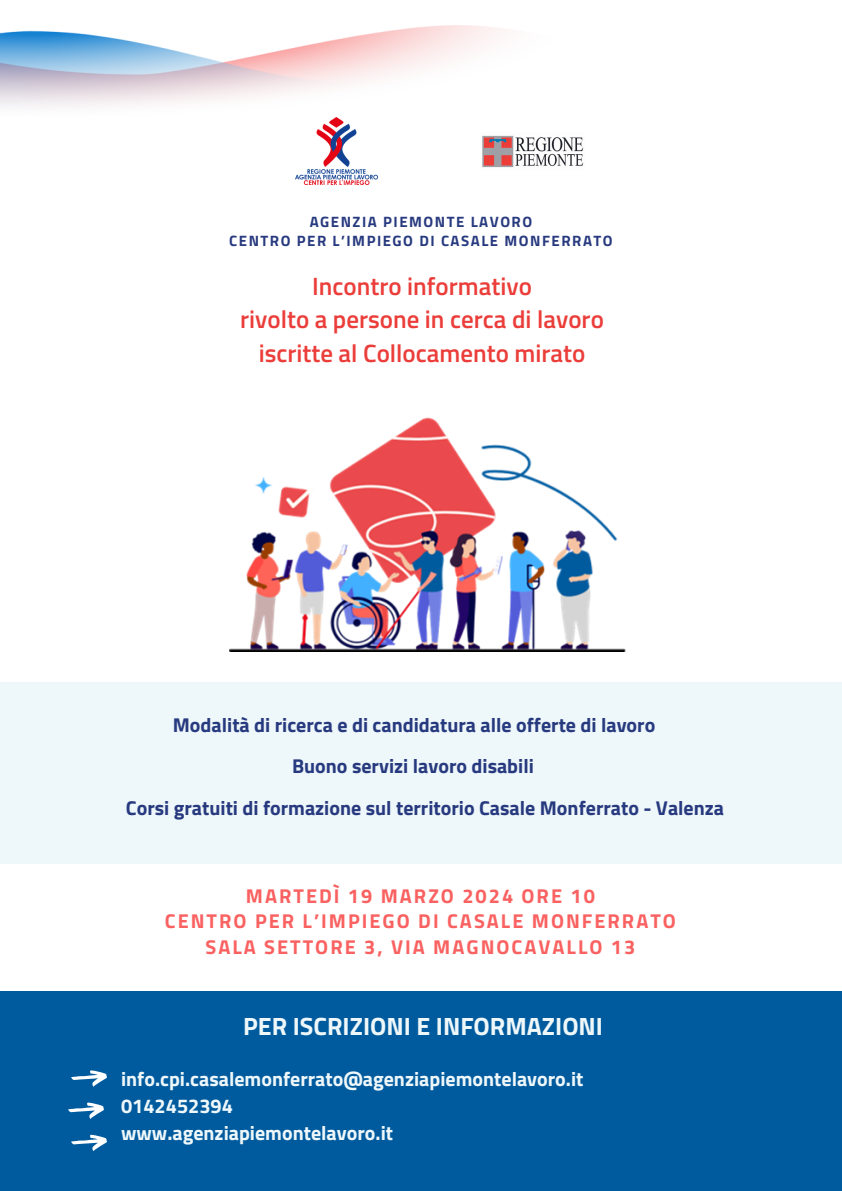
<style>
.page{position:relative;width:842px;height:1191px;background:#fff}
.page>*{position:absolute;margin:0;border:0;box-sizing:border-box;transform-origin:0 0}
.t1{font:600 25px/33.8px "Titillium Web";color:#eb3d39;text-align:center}
.t2{font:700 25px "Titillium Web";color:#eef7fa}
.t3{font:700 20px "Titillium Web";color:#283a7f}
.t4{font:700 20px/25.5px "Titillium Web";letter-spacing:.1em;color:#fa6161;text-align:center}
.t5{font:700 20px/27px "Titillium Web";color:#eef7fa}
.t6{font:700 15px "Titillium Web";letter-spacing:.1em;color:#283a7f}
</style>
<div class="page">
<img style="left:482px;top:135px;width:102px;height:33px">
<img style="left:0;top:26px;width:501px;height:81px">
<img style="left:295px;top:117px;width:83px;height:68px">
<div style="left:0;top:991px;width:842px;height:199px;background:#005b9e"></div>
<svg style="left:68px;top:1102px;width:36px;height:16px"></svg>
<svg style="left:71px;top:1070px;width:36px;height:16px"></svg>
<svg style="left:71px;top:1134px;width:36px;height:16px"></svg>
<img style="left:229px;top:417px;width:396px;height:235px">
<div style="left:0;top:682px;width:842px;height:181px;background:#eef7fa"></div>
<p class="t6" style="left:310px;top:210px;width:224px">AGENZIA PIEMONTE LAVORO</p>
<h2 class="t6" style="left:229px;top:229px;width:385px">CENTRO PER L’IMPIEGO DI CASALE MONFERRATO</h2>
<h4 class="t1" style="left:240px;top:268px;width:365px">Incontro informativo<br>rivolto a persone in cerca di lavoro iscritte al Collocamento mirato</h4>
<h3 class="t3" style="left:173px;top:709px;width:484px">Modalità di ricerca e di candidatura alle offerte di lavoro</h3>
<p class="t3" style="left:292px;top:750px;width:243px">Buono servizi lavoro disabili</p>
<h1 class="t3" style="left:126px;top:792px;width:600px">Corsi gratuiti di formazione sul territorio Casale Monferrato - Valenza</h1>
<p class="t4" style="left:165px;top:882px;width:513px">MARTEDÌ 19 MARZO 2024 ORE 10<br>CENTRO PER L’IMPIEGO DI CASALE MONFERRATO<br>SALA SETTORE 3, VIA MAGNOCAVALLO 13</p>
<h4 class="t2" style="left:243px;top:1006px;width:361px">PER ISCRIZIONI E INFORMAZIONI</h4>
<h4 class="t5" style="left:121px;top:1065px;width:464px">info.cpi.casalemonferrato@agenziapiemontelavoro.it<br>0142452394<br>www.agenziapiemontelavoro.it</h4>
</div>
